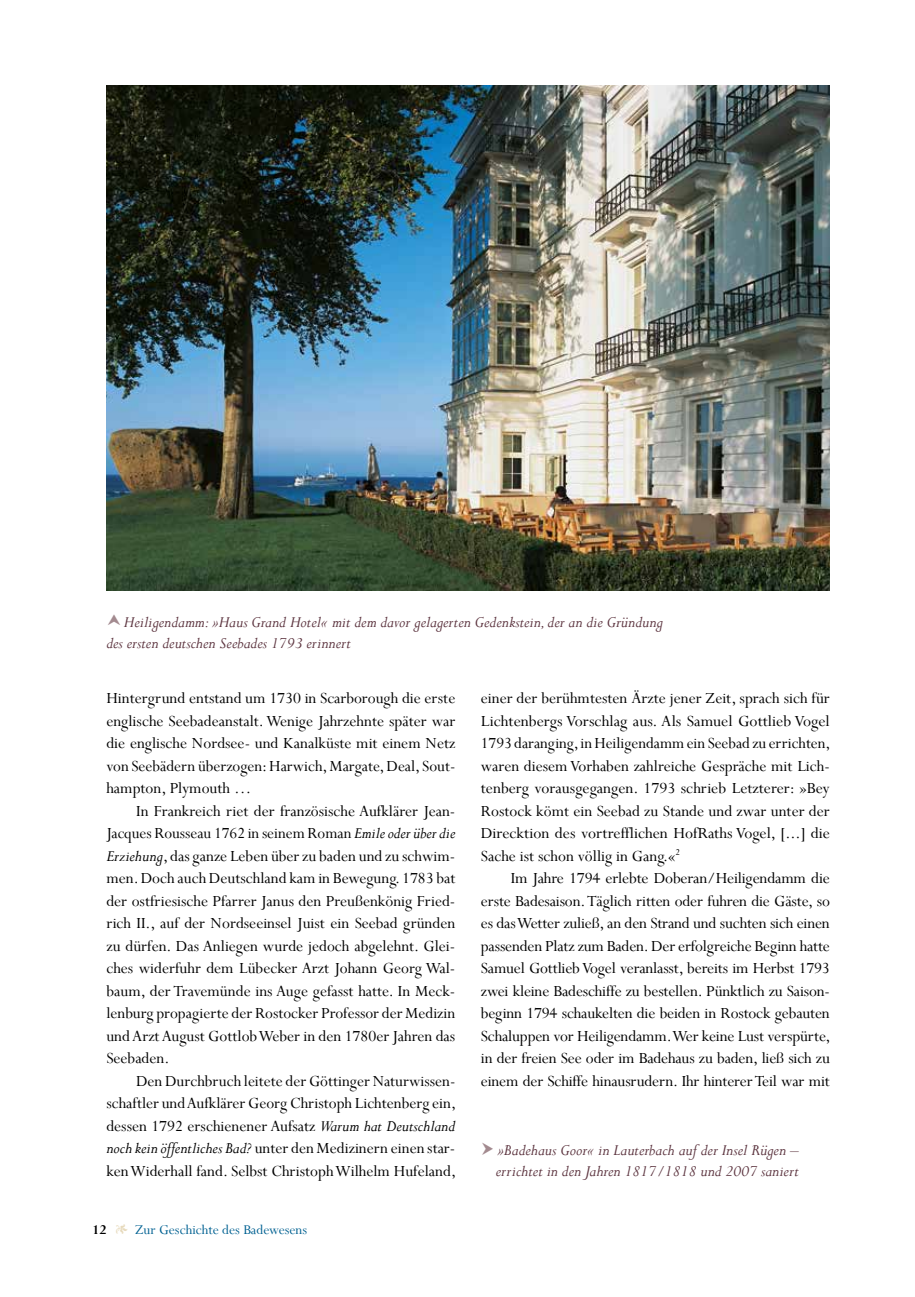
<style>
.page{position:relative;width:915px;height:1297px;background:#fff}
.page>*{position:absolute;margin:0;border:0;box-sizing:border-box;transform-origin:0 0}
.t1{font:17.25px/22.5px "Perpetua";color:#000;text-align:justify}
.t2{font:italic 17.25px/21px "Perpetua";color:#5d3540}
.t3{font:15px "Perpetua";color:#006192}
.s1{font-style:italic}
.s2{font-weight:700;color:#000}
.s3{font-family:"Adobe Garamond Pro";color:#e7dabc}
</style>
<div class="page">
<img style="left:106px;top:85px;width:723px;height:506px">
<p class="t2" style="left:106px;top:612px;width:558px;text-indent:18px">Heiligendamm: »Haus Grand Hotel« mit dem davor gelagerten Gedenkstein, der an die Gründung des ersten deutschen Seebades 1793 erinnert</p>
<p class="t1" style="left:106px;top:688px;width:350px">Hintergrund entstand um 1730 in Scarborough die erste englische Seebadeanstalt. Wenige Jahrzehnte später war die englische Nordsee- und Kanalküste mit einem Netz von Seebädern überzogen: Harwich, Margate, Deal, Sout&shy;hampton, Plymouth …</p>
<p class="t1" style="left:106px;top:800px;width:350px;text-indent:30px">In Frankreich riet der französische Aufklärer Jean-Jacques Rousseau 1762 in seinem Roman <span class="s1">Emile oder über die Erziehung</span>, das ganze Leben über zu baden und zu schwim&shy;men. Doch auch Deutschland kam in Bewegung. 1783 bat der ostfriesische Pfarrer Janus den Preußenkönig Fried&shy;rich II., auf der Nordseeinsel Juist ein Seebad gründen zu dürfen. Das Anliegen wurde jedoch abgelehnt. Glei&shy;ches widerfuhr dem Lübecker Arzt Johann Georg Wal&shy;baum, der Travemünde ins Auge gefasst hatte. In Meck&shy;lenburg propagierte der Rostocker Professor der Medizin und Arzt August Gottlob Weber in den 1780er Jahren das Seebaden.</p>
<p class="t1" style="left:106px;top:1070px;width:351px;text-indent:30px">Den Durchbruch leitete der Göttinger Naturwissen&shy;schaftler und Aufklärer Georg Christoph Lichtenberg ein, dessen 1792 erschienener Aufsatz <span class="s1">Warum hat Deutschland noch kein öffentliches Bad?</span> unter den Medizinern einen star&shy;ken Widerhall fand. Selbst Christoph Wilhelm Hufeland,</p>
<p class="t3" style="left:93px;top:1221px;width:216px"><span class="s2">12</span> <span class="s3">•</span> Zur Geschichte des Badewesens</p>
<p class="t1" style="left:480px;top:688px;width:351px">einer der berühmtesten Ärzte jener Zeit, sprach sich für Lichtenbergs Vorschlag aus. Als Samuel Gottlieb Vogel 1793 daranging, in Heiligendamm ein Seebad zu errichten, waren diesem Vorhaben zahlreiche Gespräche mit Lich&shy;tenberg vorausgegangen. 1793 schrieb Letzterer: »Bey Rostock kömt ein Seebad zu Stande und zwar unter der Direcktion des vortrefflichen HofRaths Vogel, [...] die Sache ist schon völlig in Gang.«<sup>2</sup></p>
<p class="t1" style="left:480px;top:868px;width:351px;text-indent:30px">Im Jahre 1794 erlebte Doberan/Heiligendamm die erste Badesaison. Täglich ritten oder fuhren die Gäste, so es das Wetter zuließ, an den Strand und suchten sich einen passenden Platz zum Baden. Der erfolgreiche Beginn hatte Samuel Gottlieb Vogel veranlasst, bereits im Herbst 1793 zwei kleine Badeschiffe zu bestellen. Pünktlich zu Saison&shy;beginn 1794 schaukelten die beiden in Rostock gebauten Schaluppen vor Heiligendamm. Wer keine Lust verspürte, in der freien See oder im Badehaus zu baden, ließ sich zu einem der Schiffe hinausrudern. Ihr hinterer Teil war mit</p>
<p class="t2" style="left:495px;top:1140px;width:304px">»Badehaus Goor« in Lauterbach auf der Insel Rügen – errichtet in den Jahren 1817/1818 und 2007 saniert</p>
</div>
